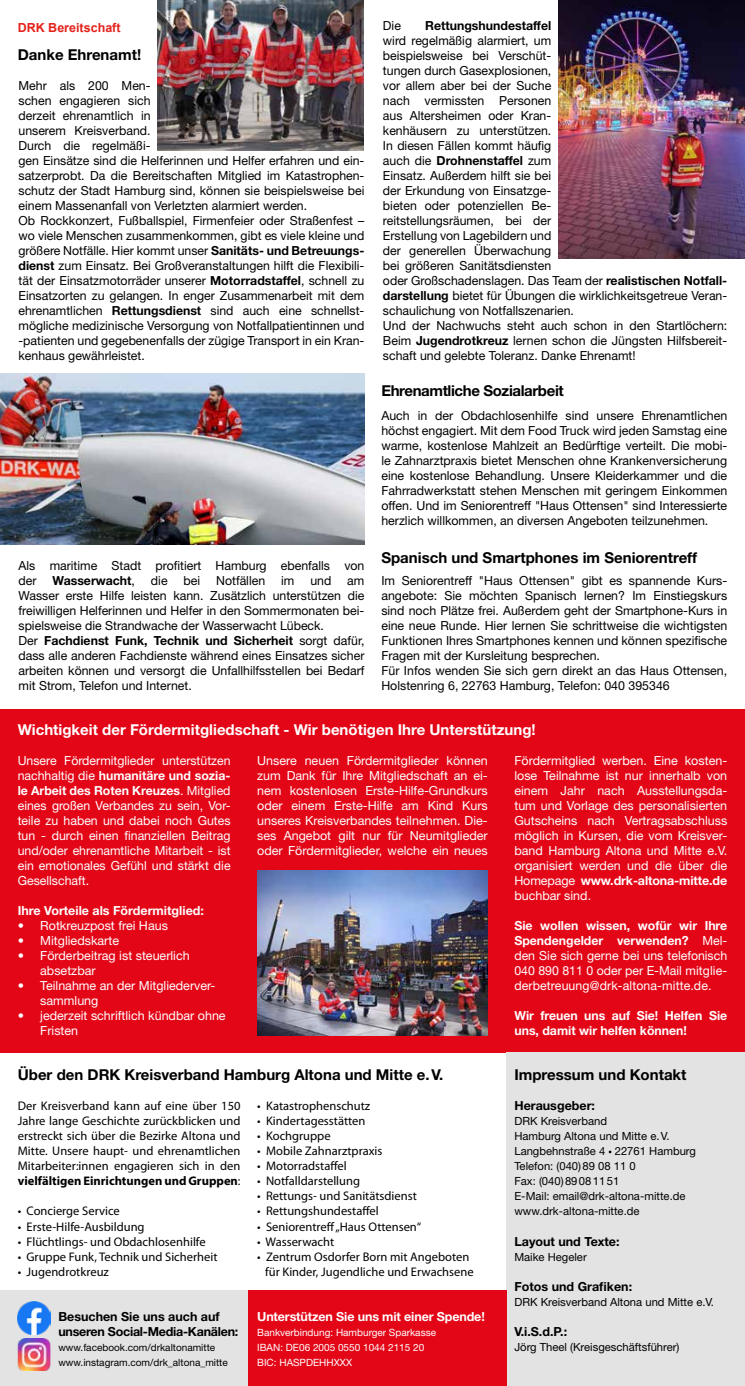
<style>
.page{position:relative;width:745px;height:1386px;background:#fff}
.page>*{position:absolute;margin:0;border:0;box-sizing:border-box;transform-origin:0 0}
.t1{font:700 15px "Helvetica Neue LT Std";color:#000}
.t2{font:700 15px "Helvetica Neue LT Std";color:#fff}
.t3{font:700 15px "Helvetica Neue LT Std";letter-spacing:-.025em;color:#000}
.t4{font:12.5px/15px "Helvetica Neue LT Std";color:#000}
.t5{font:12.5px/15px "Helvetica Neue LT Std";color:#fff;text-align:justify}
.t6{font:12.5px/15px "Myriad Pro";color:#000;text-align:justify}
.t7{font:700 12.5px/15px "Helvetica Neue LT Std";color:#fff}
.t8{font:700 12.5px "Helvetica Neue LT Std";color:#000}
.t9{font:700 12.5px/15px "Helvetica Neue LT Std";letter-spacing:-.02em;color:#000}
.t10{font:700 12.5px "Arial";color:#e5231d}
.t11{font:11.25px/15px "Helvetica Neue LT Std";color:#000}
.t12{font:10px/15px "Helvetica Neue LT Std";color:#fff}
.t13{font:10px/15px "Helvetica Neue LT Std";color:#000}
.s1{font-weight:700}
.s2{font-weight:400}
</style>
<div class="page">
<img style="left:158px;top:0;width:205px;height:150px">
<div style="left:0;top:709px;width:744px;height:343px;background:#e30617"></div>
<div style="left:506px;top:1052px;width:238px;height:333px;background:#e3e3e3"></div>
<div style="left:0;top:1290px;width:248px;height:95px;background:#e3e3e3"></div>
<div style="left:248px;top:1290px;width:258px;height:95px;background:#e30617"></div>
<img style="left:257px;top:870px;width:230px;height:165px">
<img style="left:18px;top:1301px;width:32px;height:33px">
<img style="left:18px;top:1338px;width:32px;height:32px">
<img style="left:558px;top:0;width:186px;height:259px">
<img style="left:0;top:374px;width:364px;height:170px">
<p class="t10" style="left:18px;top:19px;width:104px">DRK Bereitschaft</p>
<p class="t4" style="left:382px;top:18px;width:19px">Die</p>
<p class="t8" style="left:425px;top:18px;width:127px">Rettungshundestaffel</p>
<p class="t4" style="left:382px;top:33px;width:345px">wird regelmäßig alarmiert, um<br>beispielsweise bei Verschüt-<br>tungen durch Gasexplosionen,<br>vor allem aber bei der Suche<br>nach vermissten Personen<br>aus Altersheimen oder Kran-<br>kenhäusern zu unterstützen.<br>In diesen Fällen kommt häufig<br>auch die <span class="s1">Drohnenstaffel</span> zum<br>Einsatz. Außerdem hilft sie bei<br>der Erkundung von Einsatzge-<br>bieten oder potenziellen Be-<br>reitstellungsräumen, bei der<br>Erstellung von Lagebildern und<br>der generellen Überwachung<br>bei größeren Sanitätsdiensten<br>oder Großschadenslagen. Das Team der <span class="s1">realistischen Notfall&shy;darstellung</span> bietet für Übungen die wirklichkeitsgetreue Veran&shy;schaulichung von Notfallszenarien.<br>Und der Nachwuchs steht auch schon in den Startlöchern:<br>Beim <span class="s1">Jugendrotkreuz</span> lernen schon die Jüngsten Hilfsbereit&shy;schaft und gelebte Toleranz. Danke Ehrenamt!</p>
<p class="t1" style="left:18px;top:45px;width:125px">Danke Ehrenamt!</p>
<p class="t4" style="left:19px;top:78px;width:347px">Mehr als 200 Men-<br>schen engagieren sich<br>derzeit ehrenamtlich in<br>unserem Kreisverband.<br>Durch die regelmäßi-<br>gen Einsätze sind die Helferinnen und Helfer erfahren und ein&shy;satzerprobt. Da die Bereitschaften Mitglied im Katastrophen&shy;schutz der Stadt Hamburg sind, können sie beispielsweise bei einem Massenanfall von Verletzten alarmiert werden.<br>Ob Rockkonzert, Fußballspiel, Firmenfeier oder Straßenfest – wo viele Menschen zusammenkommen, gibt es viele kleine und größere Notfälle. Hier kommt unser <span class="s1">Sanitäts- und Betreuungs&shy;dienst</span> zum Einsatz. Bei Großveranstaltungen hilft die Flexibili&shy;tät der Einsatzmotorräder unserer <span class="s1">Motorradstaffel</span>, schnell zu Einsatzorten zu gelangen. In enger Zusammenarbeit mit dem ehrenamtlichen <span class="s1">Rettungsdienst</span> sind auch eine schnellst&shy;mögliche medizinische Versorgung von Notfallpatientinnen und -patienten und gegebenenfalls der zügige Transport in ein Kran&shy;kenhaus gewährleistet.</p>
<p class="t3" style="left:381px;top:381px;width:184px">Ehrenamtliche Sozialarbeit</p>
<p class="t4" style="left:19px;top:558px;width:347px">Als maritime Stadt profitiert Hamburg ebenfalls von der</p>
<p class="t8" style="left:52px;top:573px;width:84px">Wasserwacht<span class="s2">,</span></p>
<p class="t4" style="left:151px;top:573px;width:18px">die</p>
<p class="t4" style="left:183px;top:573px;width:18px">bei</p>
<p class="t4" style="left:216px;top:573px;width:50px">Notfällen</p>
<p class="t4" style="left:281px;top:573px;width:15px">im</p>
<p class="t4" style="left:310px;top:573px;width:22px">und</p>
<p class="t4" style="left:19px;top:573px;width:347px;text-indent:328px">am Wasser erste Hilfe leisten kann. Zusätzlich unterstützen die freiwilligen Helferinnen und Helfer in den Sommermonaten bei&shy;spielsweise die Strandwache der Wasserwacht Lübeck.<br>Der <span class="s1">Fachdienst Funk, Technik und Sicherheit</span> sorgt dafür, dass alle anderen Fachdienste während eines Einsatzes sicher arbeiten können und versorgt die Unfallhilfsstellen bei Bedarf mit Strom, Telefon und Internet.</p>
<p class="t4" style="left:381px;top:408px;width:347px;text-align:justify">Auch in der Obdachlosenhilfe sind unsere Ehrenamtlichen höchst engagiert. Mit dem Food Truck wird jeden Samstag eine warme, kostenlose Mahlzeit an Bedürftige verteilt. Die mobi&shy;le Zahnarztpraxis bietet Menschen ohne Krankenversicherung eine kostenlose Behandlung. Unsere Kleiderkammer und die Fahrradwerkstatt stehen Menschen mit geringem Einkommen offen. Und im Seniorentreff "Haus Ottensen" sind Interessierte herzlich willkommen, an diversen Angeboten teilzunehmen.</p>
<p class="t1" style="left:381px;top:548px;width:317px">Spanisch und Smartphones im Seniorentreff</p>
<p class="t4" style="left:381px;top:573px;width:347px">Im Seniorentreff "Haus Ottensen" gibt es spannende Kurs&shy;angebote: Sie möchten Spanisch lernen? Im Einstiegskurs sind noch Plätze frei. Außerdem geht der Smartphone-Kurs in eine neue Runde. Hier lernen Sie schrittweise die wichtigsten Funktionen Ihres Smartphones kennen und können spezifische Fragen mit der Kursleitung besprechen.<br>Für Infos wenden Sie sich gern direkt an das Haus Ottensen, Holstenring 6, 22763 Hamburg, Telefon: 040 395346</p>
<p class="t2" style="left:18px;top:720px;width:519px">Wichtigkeit der Fördermitgliedschaft - Wir benötigen Ihre Unterstützung!</p>
<p class="t5" style="left:18px;top:753px;width:214px">Unsere Fördermitglieder unterstützen nachhaltig die <span class="s1">humanitäre und sozia&shy;le Arbeit des Roten Kreuzes</span>. Mitglied eines großen Verbandes zu sein, Vor&shy;teile zu haben und dabei noch Gutes tun - durch einen finanziellen Beitrag und/oder ehrenamtliche Mitarbeit - ist ein emotionales Gefühl und stärkt die Gesellschaft.</p>
<p class="t7" style="left:18px;top:903px;width:188px">Ihre Vorteile als Fördermitglied:</p>
<p class="t5" style="left:18px;top:918px;width:152px">• Rotkreuzpost frei Haus</p>
<p class="t5" style="left:18px;top:933px;width:103px">• Mitgliedskarte</p>
<p class="t5" style="left:40px;top:948px;width:151px;text-indent:-22px">• Förderbeitrag ist steuerlich absetzbar</p>
<p class="t5" style="left:40px;top:978px;width:177px;text-indent:-23px">• Teilnahme an der Mitgliederver&shy;sammlung</p>
<p class="t5" style="left:40px;top:1008px;width:187px;text-indent:-22px">• jederzeit schriftlich kündbar ohne<br>Fristen</p>
<p class="t5" style="left:257px;top:753px;width:232px">Unsere neuen Fördermitglieder können zum Dank für Ihre Mitgliedschaft an ei&shy;nem kostenlosen Erste-Hilfe-Grundkurs oder einem Erste-Hilfe am Kind Kurs unseres Kreisverbandes teilnehmen. Die&shy;ses Angebot gilt nur für Neumitglieder oder Fördermitglieder, welche ein neues</p>
<p class="t5" style="left:514px;top:753px;width:214px">Fördermitglied werben. Eine kosten&shy;lose Teilnahme ist nur innerhalb von einem Jahr nach Ausstellungsda&shy;tum und Vorlage des personalisierten Gutscheins nach Vertragsabschluss möglich in Kursen, die vom Kreisver&shy;band Hamburg Altona und Mitte e.V. organisiert werden und die über die Homepage <span class="s1">www.drk-altona-mitte.de </span>buchbar sind.</p>
<p class="t5" style="left:514px;top:918px;width:214px"><span class="s1">Sie wollen wissen, wofür wir Ihre Spendengelder verwenden?</span> Mel&shy;den Sie sich gerne bei uns telefonisch 040 890 811 0 oder per E-Mail mitglie&shy;derbetreuung@drk-altona-mitte.de.</p>
<p class="t7" style="left:514px;top:1008px;width:214px">Wir freuen uns auf Sie! Helfen Sie uns, damit wir helfen können!</p>
<p class="t1" style="left:18px;top:1065px;width:426px">Über den DRK Kreisverband Hamburg Altona und Mitte e.V.</p>
<p class="t6" style="left:257px;top:1099px;width:114px">• Katastrophenschutz</p>
<p class="t6" style="left:257px;top:1114px;width:110px">• Kindertagesstätten</p>
<p class="t6" style="left:257px;top:1129px;width:75px">• Kochgruppe</p>
<p class="t6" style="left:257px;top:1144px;width:127px">• Mobile Zahnarztpraxis</p>
<p class="t6" style="left:257px;top:1159px;width:91px">• Motorradstaffel</p>
<p class="t6" style="left:257px;top:1174px;width:104px">• Notfalldarstellung</p>
<p class="t6" style="left:257px;top:1189px;width:161px">• Rettungs- und Sanitätsdienst</p>
<p class="t6" style="left:257px;top:1204px;width:123px">• Rettungshundestaffel</p>
<p class="t6" style="left:257px;top:1219px;width:165px">• Seniorentreff „Haus Ottensen“</p>
<p class="t6" style="left:257px;top:1234px;width:78px">• Wasserwacht</p>
<p class="t6" style="left:265px;top:1249px;width:210px;text-indent:-8px">• Zentrum Osdorfer Born mit Angeboten für Kinder, Jugendliche und Erwachsene</p>
<p class="t6" style="left:18px;top:1099px;width:224px">Der Kreisverband kann auf eine über 150<br>Jahre lange Geschichte zurückblicken und erstreckt sich über die Bezirke Altona und Mitte. Unsere haupt- und ehrenamtlichen Mitarbeiter:innen engagieren sich in den <span class="s1">vielfältigen Einrichtungen und Gruppen</span>:</p>
<p class="t6" style="left:18px;top:1204px;width:104px">• Concierge Service</p>
<p class="t6" style="left:18px;top:1219px;width:128px">• Erste-Hilfe-Ausbildung</p>
<p class="t6" style="left:18px;top:1234px;width:189px">• Flüchtlings- und Obdachlosenhilfe</p>
<p class="t6" style="left:18px;top:1249px;width:201px">• Gruppe Funk, Technik und Sicherheit</p>
<p class="t6" style="left:18px;top:1264px;width:93px">• Jugendrotkreuz</p>
<p class="t9" style="left:58px;top:1308px;width:181px">Besuchen Sie uns auch auf unseren Social-Media-Kanälen:</p>
<p class="t13" style="left:58px;top:1339px;width:171px">www.facebook.com/drkaltonamitte www.instagram.com/drk_altona_mitte</p>
<p class="t7" style="left:257px;top:1308px;width:229px">Unterstützen Sie uns mit einer Spende!</p>
<p class="t12" style="left:257px;top:1324px;width:180px">Bankverbindung: Hamburger Sparkasse<br>IBAN: DE06 2005 0550 1044 2115 20<br>BIC: HASPDEHHXXX</p>
<p class="t1" style="left:514px;top:1065px;width:173px">Impressum und Kontakt</p>
<p class="t8" style="left:514px;top:1098px;width:82px">Herausgeber:</p>
<p class="t11" style="left:514px;top:1113px;width:183px">DRK Kreisverband<br>Hamburg Altona und Mitte e.V.<br>Langbehnstraße 4 · 22761 Hamburg<br>Telefon: (040)89 08 11 0<br>Fax: (040)89081151<br>E-Mail: email@drk-altona-mitte.de www.drk-altona-mitte.de</p>
<p class="t8" style="left:514px;top:1233px;width:107px">Layout und Texte:</p>
<p class="t11" style="left:514px;top:1248px;width:74px">Maike Hegeler</p>
<p class="t8" style="left:514px;top:1278px;width:119px">Fotos und Grafiken:</p>
<p class="t11" style="left:514px;top:1293px;width:201px">DRK Kreisverband Altona und Mitte e.V.</p>
<p class="t8" style="left:514px;top:1323px;width:54px">V.i.S.d.P.:</p>
<p class="t11" style="left:514px;top:1338px;width:166px">Jörg Theel (Kreisgeschäftsführer)</p>
</div>
